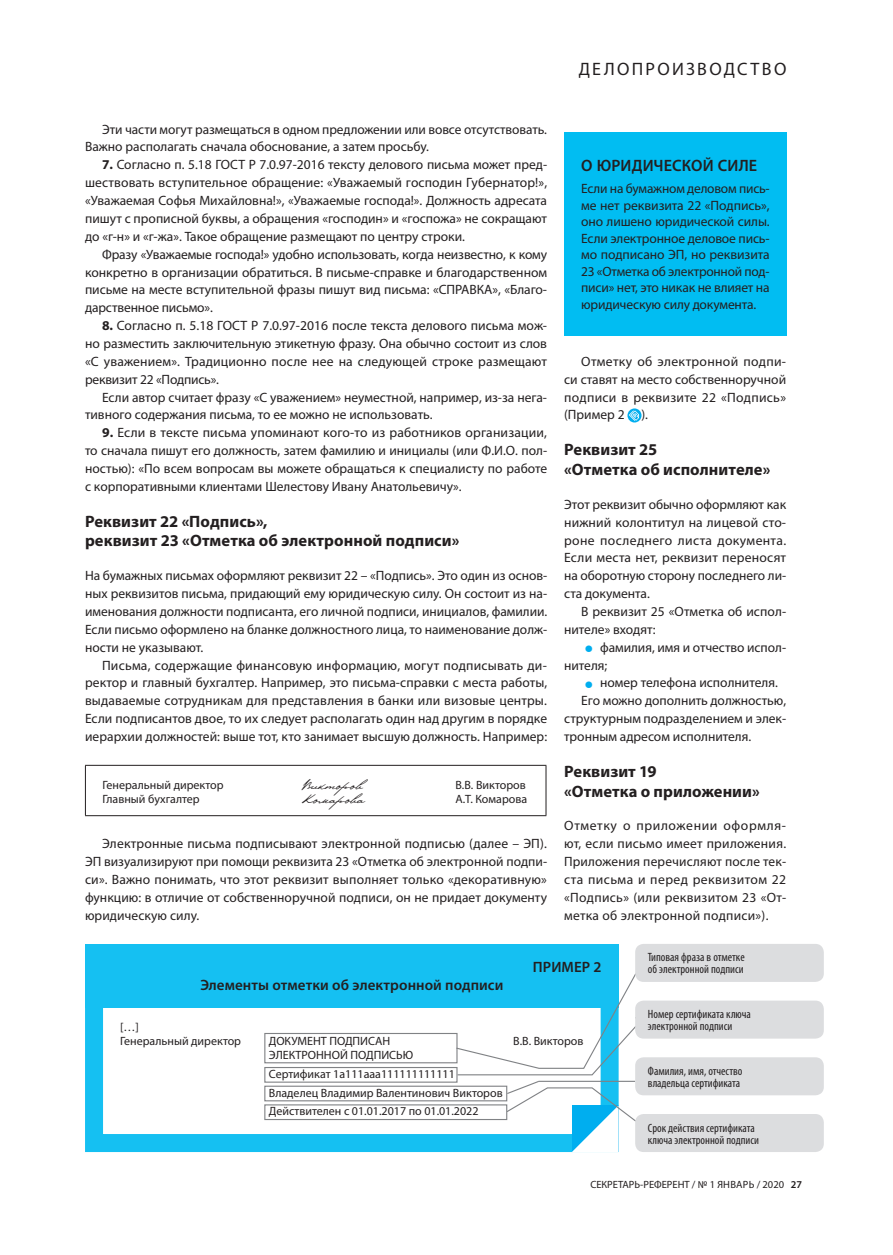
<style>
.page{position:relative;width:893px;height:1255px;background:#fff}
.page>*{position:absolute;margin:0;border:0;box-sizing:border-box;transform-origin:0 0}
.t1{font:18px "Myriad Pro";letter-spacing:.13em;color:#231f20}
.t2{font:700 16.5px/19.8px "Myriad Pro";letter-spacing:.005em;color:#231f20}
.t3{font:600 16.5px "Myriad Pro";letter-spacing:.01em;color:#231f20}
.t4{font:600 15px "Myriad Pro";letter-spacing:.005em;color:#231f20}
.t5{font:13.5px/17.9px "Myriad Pro";color:#231f20;text-align:justify}
.t6{font:13.5px "Pushkin";color:#231f20}
.t7{font:12px/18.6px "Myriad Pro";color:#231f20}
.t8{font:condensed 12px/12px "Myriad Pro";color:#231f20}
.t9{font:10.5px "Myriad Pro";color:#231f20}
.s1{font-weight:700}
.s2{font-size:31.5px;color:#00aeef}
.s3{font-weight:600}
</style>
<div class="page">
<div style="left:85px;top:972px;width:534px;height:179px;border:18px solid #15c0f2"></div>
<hr style="left:85px;top:765px;width:461px;height:1px;background:#231f20">
<hr style="left:85px;top:765px;width:1px;height:50px;background:#231f20">
<hr style="left:546px;top:765px;width:1px;height:50px;background:#231f20">
<hr style="left:85px;top:815px;width:461px;height:1px;background:#231f20">
<svg style="left:627px;top:408px;width:14px;height:14px"></svg>
<svg style="left:629px;top:410px;width:10px;height:11px"></svg>
<div style="left:564px;top:133px;width:223px;height:203px;background:#01bdf2"></div>
<div style="left:85px;top:943px;width:534px;height:64px;background:#15c0f2"></div>
<div style="left:264px;top:1032px;width:194px;height:31px;border:1px solid #808285"></div>
<div style="left:264px;top:1066px;width:194px;height:16px;border:1px solid #808285"></div>
<div style="left:264px;top:1085px;width:243px;height:16px;border:1px solid #808285"></div>
<div style="left:264px;top:1104px;width:243px;height:15px;border:1px solid #808285"></div>
<svg style="left:455px;top:974px;width:299px;height:177px"></svg>
<div style="left:635px;top:943px;width:189px;height:38px;background:#dcdddf;border-radius:9px"></div>
<div style="left:635px;top:1000px;width:189px;height:38px;background:#dcdddf;border-radius:9px"></div>
<div style="left:635px;top:1057px;width:189px;height:38px;background:#dcdddf;border-radius:9px"></div>
<div style="left:635px;top:1113px;width:189px;height:38px;background:#dcdddf;border-radius:9px"></div>
<h1 class="t1" style="left:579px;top:58px;width:209px">ДЕЛОПРОИЗВОДСТВО</h1>
<p class="t5" style="left:85px;top:120px;width:463px;text-indent:17px">Эти части могут размещаться в одном предложении или вовсе отсутствовать.<br>Важно располагать сначала обоснование, а затем просьбу.</p>
<p class="t5" style="left:85px;top:156px;width:464px;text-indent:17px"><span class="s1">7.</span> Согласно п. 5.18 ГОСТ Р 7.0.97-2016 тексту делового письма может пред&shy;шествовать вступительное обращение: «Уважаемый господин Губернатор!», «Уважаемая Софья Михайловна!», «Уважаемые господа!». Должность адресата пишут с прописной буквы, а обращения «господин» и «госпожа» не сокращают до «г-н» и «г-жа». Такое обращение размещают по центру строки.</p>
<p class="t5" style="left:85px;top:245px;width:464px;text-indent:17px">Фразу «Уважаемые господа!» удобно использовать, когда неизвестно, к кому конкретно в организации обратиться. В письме-справке и благодарственном письме на месте вступительной фразы пишут вид письма: «СПРАВКА», «Благо&shy;дарственное письмо».</p>
<p class="t5" style="left:85px;top:316px;width:464px;text-indent:17px"><span class="s1">8.</span> Согласно п. 5.18 ГОСТ Р 7.0.97-2016 после текста делового письма мож&shy;но разместить заключительную этикетную фразу. Она обычно состоит из слов «С уважением». Традиционно после нее на следующей строке размещают реквизит 22 «Подпись».</p>
<p class="t5" style="left:85px;top:388px;width:464px;text-indent:17px">Если автор считает фразу «С уважением» неуместной, например, из-за нега&shy;тивного содержания письма, то ее можно не использовать.</p>
<p class="t5" style="left:85px;top:423px;width:464px;text-indent:17px"><span class="s1">9.</span> Если в тексте письма упоминают кого-то из работников организации, то сначала пишут его должность, затем фамилию и инициалы (или Ф.И.О. пол&shy;ностью): «По всем вопросам вы можете обращаться к специалисту по работе с корпоративными клиентами Шелестову Ивану Анатольевичу».</p>
<p class="t2" style="left:85px;top:510px;width:376px">Реквизит 22 «Подпись»,<br>реквизит 23 «Отметка об электронной подписи»</p>
<p class="t5" style="left:85px;top:566px;width:464px">На бумажных письмах оформляют реквизит 22 – «Подпись». Это один из основ&shy;ных реквизитов письма, придающий ему юридическую силу. Он состоит из на&shy;именования должности подписанта, его личной подписи, инициалов, фамилии.<br>Если письмо оформлено на бланке должностного лица, то наименование долж&shy;ности не указывают.</p>
<p class="t5" style="left:85px;top:656px;width:464px;text-indent:17px">Письма, содержащие финансовую информацию, могут подписывать ди&shy;ректор и главный бухгалтер. Например, это письма-справки с места работы, выдаваемые сотрудникам для представления в банки или визовые центры.<br>Если подписантов двое, то их следует располагать один над другим в порядке иерархии должностей: выше тот, кто занимает высшую должность. Например:</p>
<p class="t7" style="left:102px;top:775px;width:123px">Генеральный директор</p>
<p class="t6" style="left:302px;top:776px;width:62px">Викторов</p>
<p class="t7" style="left:455px;top:775px;width:72px">В.В. Викторов</p>
<p class="t7" style="left:102px;top:789px;width:99px">Главный бухгалтер</p>
<p class="t6" style="left:302px;top:790px;width:63px">Комарова</p>
<p class="t7" style="left:455px;top:789px;width:73px">А.Т. Комарова</p>
<p class="t5" style="left:85px;top:834px;width:464px;text-indent:17px">Электронные письма подписывают электронной подписью (далее – ЭП).<br>ЭП визуализируют при помощи реквизита 23 «Отметка об электронной подпи&shy;си». Важно понимать, что этот реквизит выполняет только «декоративную» функцию: в отличие от собственноручной подписи, он не придает документу юридическую силу.</p>
<p class="t3" style="left:581px;top:155px;width:177px">О ЮРИДИЧЕСКОЙ СИЛЕ</p>
<p class="t5" style="left:581px;top:180px;width:190px;line-height:16.5px">Если на бумажном деловом пись&shy;ме нет реквизита 22 «Подпись», оно лишено юридической силы.<br>Если электронное деловое пись&shy;мо подписано ЭП, но реквизита 23 «Отметка об электронной под&shy;писи» нет, это никак не влияет на юридическую силу документа.</p>
<p class="t5" style="left:564px;top:352px;width:224px;text-indent:17px">Отметку об электронной подпи&shy;си ставят на место собственноручной подписи в реквизите 22 «Подпись» (Пример 2 ).</p>
<p class="t2" style="left:564px;top:439px;width:208px">Реквизит 25<br>«Отметка об исполнителе»</p>
<p class="t5" style="left:564px;top:495px;width:224px">Этот реквизит обычно оформляют как нижний колонтитул на лицевой сто&shy;роне последнего листа документа.<br>Если места нет, реквизит переносят на оборотную сторону последнего ли&shy;ста документа.</p>
<p class="t5" style="left:564px;top:602px;width:224px;text-indent:17px">В реквизит 25 «Отметка об испол&shy;нителе» входят:</p>
<p class="t5" style="left:564px;top:638px;width:224px;text-indent:20px"><span class="s2">•</span> фамилия, имя и отчество испол&shy;нителя;</p>
<p class="t5" style="left:585px;top:673px;width:195px"><span class="s2">•</span> номер телефона исполнителя.</p>
<p class="t5" style="left:581px;top:691px;width:207px">Его можно дополнить должностью,</p>
<p class="t5" style="left:564px;top:709px;width:223px">структурным подразделением и элек-</p>
<p class="t5" style="left:564px;top:727px;width:189px">тронным адресом исполнителя.</p>
<p class="t2" style="left:564px;top:760px;width:197px">Реквизит 19<br>«Отметка о приложении»</p>
<p class="t5" style="left:564px;top:816px;width:224px">Отметку о приложении оформля&shy;ют, если письмо имеет приложения.<br>Приложения перечисляют после тек&shy;ста письма и перед реквизитом 22 «Подпись» (или реквизитом 23 «От&shy;метка об электронной подписи»).</p>
<p class="t4" style="left:200px;top:975px;width:304px">Элементы отметки об электронной подписи</p>
<p class="t4" style="left:533px;top:957px;width:70px">ПРИМЕР 2</p>
<p class="t7" style="left:120px;top:1019px;width:123px;line-height:14.4px">[…]<br>Генеральный директор</p>
<p class="t7" style="left:269px;top:1031px;width:123px">ДОКУМЕНТ ПОДПИСАН</p>
<p class="t7" style="left:513px;top:1031px;width:72px">В.В. Викторов</p>
<p class="t7" style="left:269px;top:1045px;width:235px">ЭЛЕКТРОННОЙ ПОДПИСЬЮ<br>Сертификат 1а111ааа111111111111<br>Владелец Владимир Валентинович Викторов Действителен с 01.01.2017 по 01.01.2022</p>
<p class="t8" style="left:648px;top:951px;width:98px">Типовая фраза в отметке об электронной подписи</p>
<p class="t8" style="left:648px;top:1008px;width:104px">Номер сертификата ключа электронной подписи</p>
<p class="t8" style="left:648px;top:1065px;width:96px">Фамилия, имя, отчество владельца сертификата</p>
<p class="t8" style="left:648px;top:1121px;width:112px">Срок действия сертификата ключа электронной подписи</p>
<p class="t9" style="left:590px;top:1177px;width:213px">СЕКРЕТАРЬ-РЕФЕРЕНТ / № 1 ЯНВАРЬ / 2020 <span class="s3">27</span></p>
</div>
